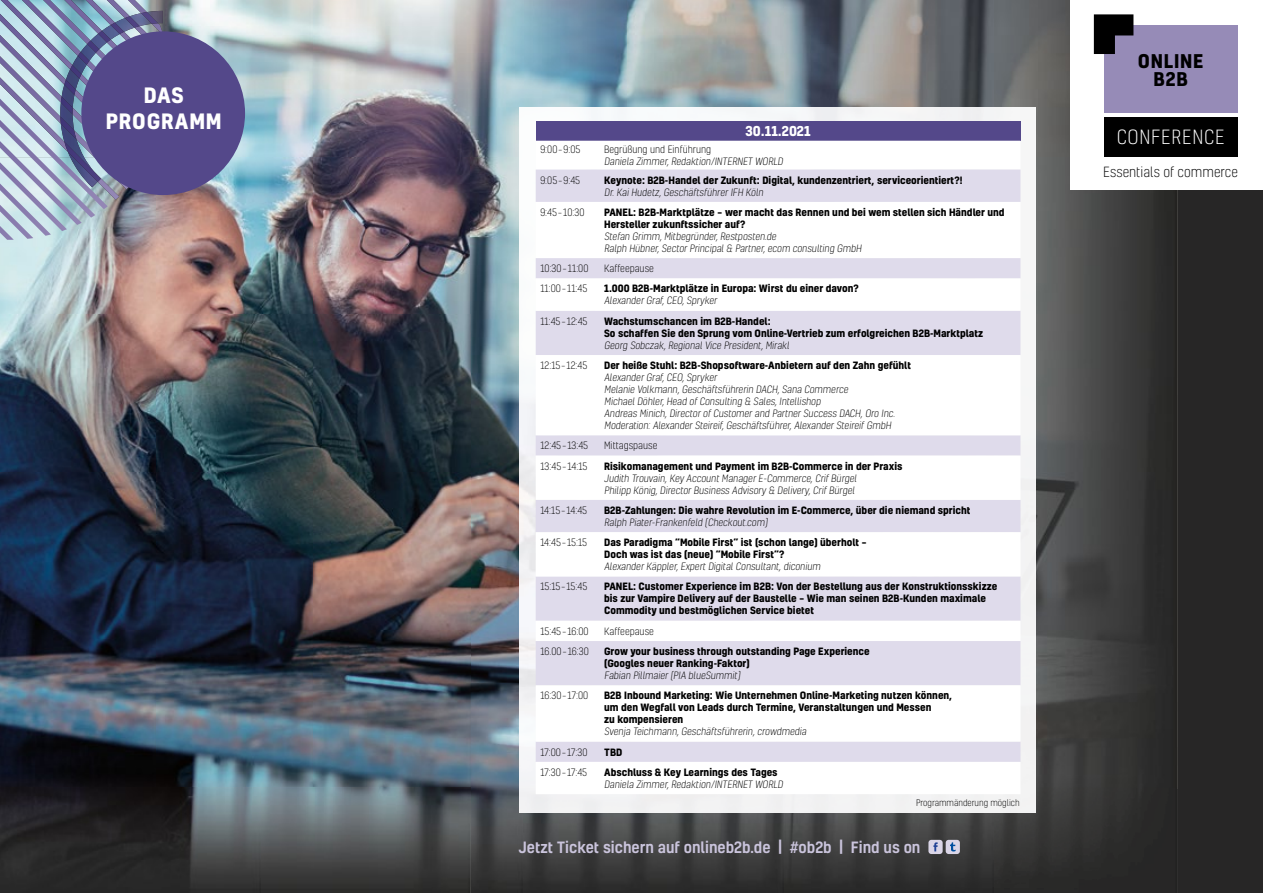
<style>
.page{position:relative;width:1263px;height:893px;background:#fff}
.page>*{position:absolute;margin:0;border:0;box-sizing:border-box;transform-origin:0 0}
.t1{font:700 20.4px/26px "Kelson";letter-spacing:.04em;color:#fff;text-align:center}
.t2{font:300 18.9px "Kelson";letter-spacing:.04em;color:#fff}
.t3{font:700 18.15px/18.1px "Kelson";letter-spacing:.04em;color:#000;text-align:center}
.t4{font:500 15px "Kelson";color:#cac4dc}
.t5{font:300 13.5px "Kelson";color:#000}
.t6{font:700 13.05px "Kelson";color:#fff}
.t7{font:300 9.75px/12px "Kelson";color:#000}
.t8{font:700 9.75px/12px "Kelson";color:#000}
.t9{font:300 8.7px "Kelson";color:#000}
</style>
<div class="page">
<img style="left:170px;top:0;width:458px;height:157px">
<img style="left:628px;top:0;width:366px;height:108px">
<img style="left:0;top:157px;width:471px;height:736px">
<img style="left:471px;top:157px;width:49px;height:526px">
<img style="left:471px;top:683px;width:52px;height:210px">
<img style="left:523px;top:812px;width:471px;height:81px">
<img style="left:0;top:0;width:170px;height:240px">
<img style="left:70px;top:65px;width:12px;height:14px">
<img style="left:64px;top:80px;width:12px;height:15px">
<img style="left:61px;top:97px;width:12px;height:17px">
<img style="left:60px;top:117px;width:16px;height:22px">
<img style="left:64px;top:142px;width:37px;height:40px">
<div style="left:81px;top:31px;width:164px;height:164px;background:#54488a;border-radius:50%"></div>
<div style="left:1177px;top:0;width:86px;height:893px;background:#272626"></div>
<img style="left:994px;top:0;width:76px;height:157px">
<img style="left:1035px;top:157px;width:142px;height:631px">
<img style="left:994px;top:788px;width:183px;height:105px">
<div style="left:1070px;top:0;width:193px;height:190px;background:#fff"></div>
<div style="left:1104px;top:25px;width:133px;height:88px;background:#968bb7"></div>
<svg style="left:1094px;top:14px;width:39px;height:40px"></svg>
<div style="left:1104px;top:117px;width:133px;height:40px;background:#000"></div>
<div style="left:928px;top:840px;width:15px;height:14px;background:#dad5e7;border-radius:3px"></div>
<svg style="left:933px;top:842px;width:5px;height:9px"></svg>
<div style="left:946px;top:840px;width:14px;height:14px;background:#dad5e7;border-radius:3px"></div>
<svg style="left:950px;top:842px;width:5px;height:9px"></svg>
<img style="left:520px;top:108px;width:515px;height:704px">
<div style="left:536px;top:121px;width:484px;height:20px;background:#54488a"></div>
<svg style="left:536px;top:141px;width:484px;height:29px"></svg>
<svg style="left:536px;top:170px;width:484px;height:286px;fill:#dfdbeb"></svg>
<svg style="left:536px;top:278px;width:484px;height:157px"></svg>
<svg style="left:536px;top:456px;width:484px;height:338px"></svg>
<h1 class="t1" style="left:106px;top:82px;width:117px">DAS<br>PROGRAMM</h1>
<h3 class="t6" style="left:745px;top:122px;width:67px">30.11.2021</h3>
<p class="t7" style="left:540px;top:143px;width:42px">9:00 – 9:05</p>
<p class="t7" style="left:604px;top:143px;width:182px">Begrüßung und Einführung<br>Daniela Zimmer, Redaktion/INTERNET WORLD</p>
<p class="t7" style="left:540px;top:174px;width:41px">9:05 – 9:45</p>
<p class="t8" style="left:604px;top:173px;width:360px">Keynote: B2B-Handel der Zukunft: Digital, kundenzentriert, serviceorientiert?!</p>
<p class="t7" style="left:604px;top:186px;width:162px">Dr. Kai Hudetz, Geschäftsführer IFH Köln</p>
<p class="t7" style="left:540px;top:206px;width:46px">9:45 – 10:30</p>
<p class="t8" style="left:604px;top:206px;width:402px">PANEL: B2B-Marktplätze – wer macht das Rennen und bei wem stellen sich Händler und<br>Hersteller zukunftssicher auf?</p>
<p class="t7" style="left:604px;top:230px;width:261px">Stefan Grimm, Mitbegründer, Restposten.de<br>Ralph Hübner, Sector Principal &amp; Partner, ecom consulting GmbH</p>
<p class="t7" style="left:540px;top:262px;width:50px">10:30 – 11:00</p>
<p class="t7" style="left:604px;top:262px;width:51px">Kaffeepause</p>
<p class="t7" style="left:540px;top:283px;width:48px">11:00 – 11:45</p>
<p class="t8" style="left:604px;top:282px;width:256px">1.000 B2B-Marktplätze in Europa: Wirst du einer davon?</p>
<p class="t7" style="left:604px;top:295px;width:116px">Alexander Graf, CEO, Spryker</p>
<p class="t7" style="left:540px;top:315px;width:49px">11:45 – 12:45</p>
<p class="t8" style="left:604px;top:315px;width:380px">Wachstumschancen im B2B-Handel:<br>So schaffen Sie den Sprung vom Online-Vertrieb zum erfolgreichen B2B-Marktplatz</p>
<p class="t7" style="left:604px;top:339px;width:188px">Georg Sobczak, Regional Vice President, Mirakl</p>
<p class="t7" style="left:540px;top:359px;width:48px">12:15 – 12:45</p>
<p class="t8" style="left:604px;top:359px;width:308px">Der heiße Stuhl: B2B-Shopsoftware-Anbietern auf den Zahn gefühlt</p>
<p class="t7" style="left:604px;top:371px;width:294px">Alexander Graf, CEO, Spryker<br>Melanie Volkmann, Geschäftsführerin DACH, Sana Commerce<br>Michael Döhler, Head of Consulting &amp; Sales, Intellishop<br>Andreas Minich, Director of Customer and Partner Success DACH, Oro Inc.<br>Moderation: Alexander Steireif, Geschäftsführer, Alexander Steireif GmbH</p>
<p class="t7" style="left:540px;top:439px;width:49px">12:45 – 13:45</p>
<p class="t7" style="left:604px;top:439px;width:55px">Mittagspause</p>
<p class="t7" style="left:540px;top:460px;width:49px">13:45 – 14:15</p>
<p class="t8" style="left:604px;top:459px;width:300px">Risikomanagement und Payment im B2B-Commerce in der Praxis</p>
<p class="t7" style="left:604px;top:472px;width:256px">Judith Trouvain, Key Account Manager E-Commerce, Crif Bürgel<br>Philipp König, Director Business Advisory &amp; Delivery, Crif Bürgel</p>
<p class="t7" style="left:540px;top:504px;width:48px">14:15 – 14:45</p>
<p class="t8" style="left:604px;top:504px;width:368px">B2B-Zahlungen: Die wahre Revolution im E-Commerce, über die niemand spricht</p>
<p class="t7" style="left:604px;top:516px;width:167px">Ralph Piater-Frankenfeld (Checkout.com)</p>
<p class="t7" style="left:540px;top:536px;width:48px">14:45 – 15:15</p>
<p class="t8" style="left:604px;top:536px;width:264px">Das Paradigma “Mobile First” ist (schon lange) überholt –<br>Doch was ist das (neue) “Mobile First”?</p>
<p class="t7" style="left:604px;top:560px;width:219px">Alexander Käppler, Expert Digital Consultant, diconium</p>
<p class="t7" style="left:540px;top:580px;width:48px">15:15 – 15:45</p>
<p class="t8" style="left:604px;top:580px;width:395px">PANEL: Customer Experience im B2B: Von der Bestellung aus der Konstruktionsskizze bis zur Vampire Delivery auf der Baustelle – Wie man seinen B2B-Kunden maximale<br>Commodity und bestmöglichen Service bietet</p>
<p class="t7" style="left:540px;top:625px;width:50px">15:45 – 16:00</p>
<p class="t7" style="left:604px;top:625px;width:51px">Kaffeepause</p>
<p class="t7" style="left:540px;top:645px;width:50px">16.00 – 16:30</p>
<p class="t8" style="left:604px;top:645px;width:267px">Grow your business through outstanding Page Experience (Googles neuer Ranking-Faktor)</p>
<p class="t7" style="left:604px;top:669px;width:139px">Fabian Pillmaier (PIA blueSummit)</p>
<p class="t7" style="left:540px;top:689px;width:49px">16:30 – 17:00</p>
<p class="t8" style="left:604px;top:689px;width:350px">B2B Inbound Marketing: Wie Unternehmen Online-Marketing nutzen können, um den Wegfall von Leads durch Termine, Veranstaltungen und Messen<br>zu kompensieren</p>
<p class="t7" style="left:604px;top:725px;width:205px">Svenja Teichmann, Geschäftsführerin, crowdmedia</p>
<p class="t7" style="left:540px;top:746px;width:49px">17:00 – 17:30</p>
<p class="t8" style="left:604px;top:745px;width:20px">TBD</p>
<p class="t7" style="left:540px;top:766px;width:48px">17:30 – 17:45</p>
<p class="t8" style="left:604px;top:766px;width:175px">Abschluss &amp; Key Learnings des Tages</p>
<p class="t7" style="left:604px;top:778px;width:182px">Daniela Zimmer, Redaktion/INTERNET WORLD</p>
<p class="t9" style="left:916px;top:797px;width:105px">Programmänderung möglich</p>
<h3 class="t4" style="left:519px;top:837px;width:403px">Jetzt Ticket sichern auf onlineb2b.de | #ob2b | Find us on</h3>
<h3 class="t3" style="left:1138px;top:51px;width:67px">ONLINE<br>B2B</h3>
<h2 class="t2" style="left:1117px;top:125px;width:109px">CONFERENCE</h2>
<h3 class="t5" style="left:1103px;top:163px;width:136px">Essentials of commerce</h3>
</div>
